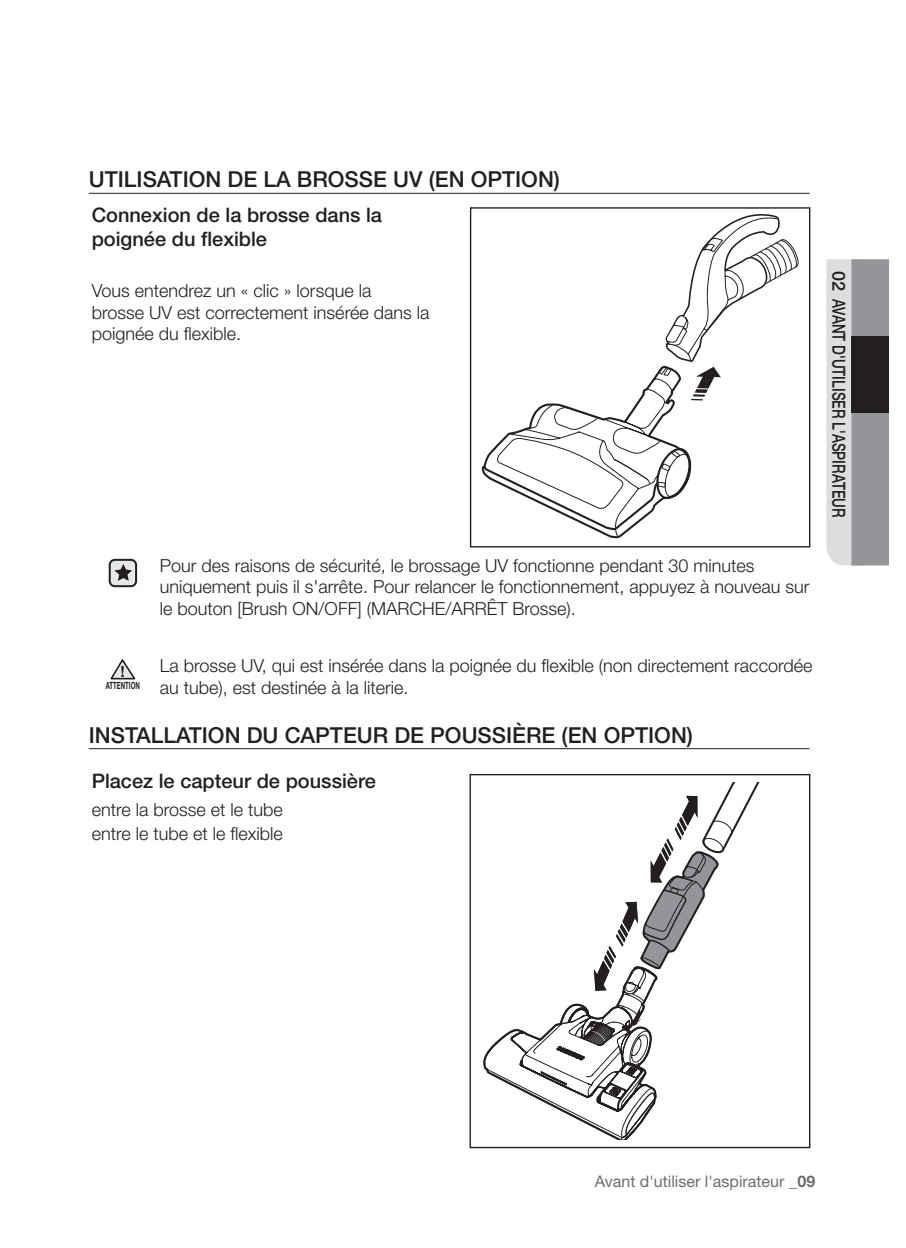
<style>
.page{position:relative;width:906px;height:1248px;background:#fff}
.page>*{position:absolute;margin:0;border:0;box-sizing:border-box;transform-origin:0 0}
.Level_1_Title{font:500 22px "Helvetica Neue LT Pro";color:#231f20}
.Level_1_Headline{font:500 20px/24px "Helvetica Neue LT Pro";color:#231f20}
.Level_1_Body{font:300 18px/21.6px "Helvetica Neue LT Pro";color:#231f20}
.Side_bar_Section{font:500 18px "Helvetica Neue LT Pro";color:#231f20}
.t1{font:16px "Helvetica Neue LT Pro";color:#6c6d70}
.t2{font:700 10px "Helvetica Neue LT Pro";color:#231f20;scale:.6 1}
.s1{font-weight:700}
</style>
<div class="page">
<svg style="left:826px;top:259px;width:62px;height:306px;background:#b7b8bb"></svg>
<div style="left:851px;top:336px;width:37px;height:76px;background:#231f20"></div>
<hr style="left:89px;top:193px;width:720px;height:1px;background:#231f20">
<hr style="left:89px;top:748px;width:720px;height:1px;background:#231f20">
<svg style="left:481px;top:214px;width:317px;height:324px"></svg>
<div style="left:469px;top:207px;width:341px;height:340px;border:1px solid #231f20"></div>
<div style="left:110px;top:560px;width:26px;height:26px;background:#e6e7e9;border-radius:5px"></div>
<div style="left:109px;top:559px;width:28px;height:28px;border:2px solid #231f20;border-radius:5px"></div>
<svg style="left:114px;top:564px;width:18px;height:17px"></svg>
<svg style="left:110px;top:659px;width:26px;height:21px"></svg>
<svg style="left:483px;top:782px;width:277px;height:357px"></svg>
<div style="left:469px;top:774px;width:341px;height:374px;border:1px solid #231f20"></div>
<p class="Level_1_Title" style="left:89px;top:166px;width:472px">UTILISATION DE LA BROSSE UV (EN OPTION)</p>
<p class="Level_1_Headline" style="left:92px;top:202px;width:292px">Connexion de la brosse dans la poignée du flexible</p>
<p class="Level_1_Body" style="left:92px;top:280px;width:339px">Vous entendrez un « clic » lorsque la<br>brosse UV est correctement insérée dans la poignée du flexible.</p>
<p class="Level_1_Body" style="left:160px;top:554px;width:651px">Pour des raisons de sécurité, le brossage UV fonctionne pendant 30 minutes uniquement puis il s'arrête. Pour relancer le fonctionnement, appuyez à nouveau sur le bouton [Brush ON/OFF] (MARCHE/ARRÊT Brosse).</p>
<p class="Level_1_Body" style="left:160px;top:654px;width:653px">La brosse UV, qui est insérée dans la poignée du flexible (non directement raccordée au tube), est destinée à la literie.</p>
<p class="Level_1_Title" style="left:89px;top:721px;width:605px">INSTALLATION DU CAPTEUR DE POUSSIÈRE (EN OPTION)</p>
<p class="Level_1_Headline" style="left:92px;top:769px;width:285px">Placez le capteur de poussière</p>
<p class="Level_1_Body" style="left:92px;top:798px;width:193px">entre la brosse et le tube</p>
<p class="Level_1_Body" style="left:92px;top:822px;width:193px">entre le tube et le flexible</p>
<p class="t2" style="left:106px;top:679px;width:58px">ATTENTION</p>
<p class="Side_bar_Section" style="left:849px;top:271px;width:247px;rotate:90deg">02 Avant d'utiliser l'aspirateur</p>
<p class="t1" style="left:594px;top:1171px;width:222px">Avant d'utiliser l'aspirateur <span class="s1">_09</span></p>
</div>
